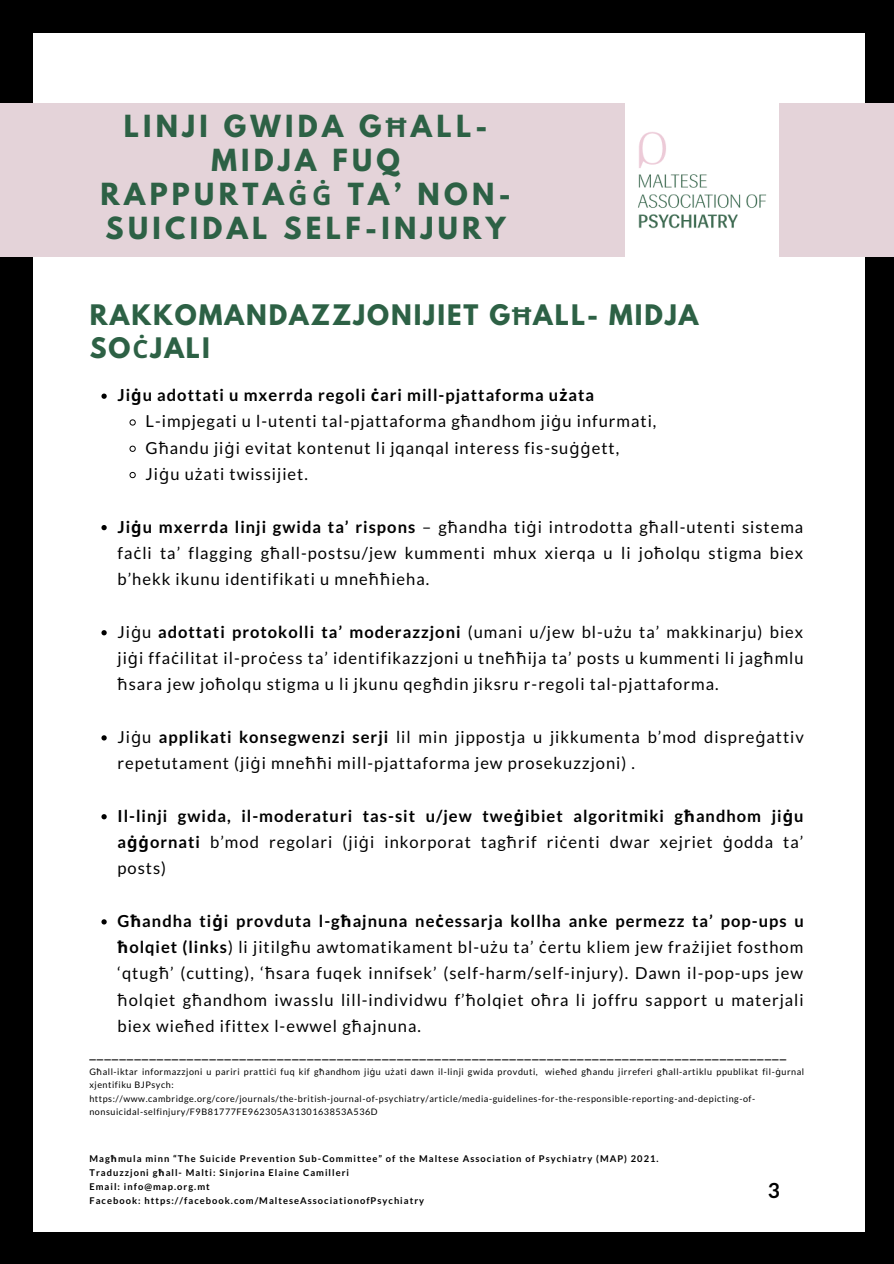
<style>
.page{position:relative;width:894px;height:1264px;background:#fff}
.page>*{position:absolute;margin:0;border:0;box-sizing:border-box;transform-origin:0 0}
.t1{font:700 27px/33.8px "League Spartan";letter-spacing:.16em;color:#2d6145;text-align:center}
.t2{font:700 25.05px/32.8px "League Spartan";letter-spacing:.08em;color:#2d6145}
.t3{font:700 20.7px "Lato";color:#000}
.t4{font:16.5px/26.2px "Lato";letter-spacing:.06em;color:#000;text-align:justify}
.t5{font:700 16.5px/26.2px "Lato";letter-spacing:.06em;color:#000;text-align:justify}
.t6{font:700 9.3px "Lato";letter-spacing:.11em;color:#000}
.t7{font:9px/13.5px "Lato";letter-spacing:.06em;color:#000}
.s1{font-family:"Noto Sans"}
.s2{font-weight:700}
.s3{font-family:"Noto Sans";font-weight:700}
.s4{font-weight:400}
.s5{font-family:"Noto Sans";font-weight:400}
</style>
<div class="page">
<div style="left:0;top:0;width:893px;height:1263px;background:#000"></div>
<div style="left:34px;top:33px;width:830px;height:1198px;background:#fff"></div>
<svg style="left:101px;top:393px;width:6px;height:6px"></svg>
<svg style="left:129px;top:419px;width:7px;height:7px"></svg>
<svg style="left:129px;top:445px;width:7px;height:7px"></svg>
<svg style="left:129px;top:471px;width:7px;height:7px"></svg>
<svg style="left:101px;top:525px;width:6px;height:5px"></svg>
<svg style="left:101px;top:630px;width:6px;height:5px"></svg>
<svg style="left:101px;top:735px;width:6px;height:5px"></svg>
<svg style="left:101px;top:814px;width:6px;height:5px"></svg>
<svg style="left:101px;top:919px;width:6px;height:5px"></svg>
<div style="left:0;top:104px;width:893px;height:153px;background:#e4d3d9"></div>
<img style="left:625px;top:104px;width:153px;height:153px">
<p class="t1" style="left:100px;top:113px;width:411px">LINJI GWIDA G<span class="s1">Ħ</span>ALL-<br>MIDJA FUQ<br>RAPPURTA<span class="s1">ĠĠ</span> TA’ NON-<br>SUICIDAL SELF-INJURY</p>
<p class="t2" style="left:90px;top:301px;width:610px">RAKKOMANDAZZJONIJIET G<span class="s1">Ħ</span>ALL- MIDJA<br>SO<span class="s1">Ċ</span>JALI</p>
<p class="t5" style="left:117px;top:381px;width:478px">Ji<span class="s1">ġ</span>u adottati u mxerrda regoli <span class="s1">ċ</span>ari mill-pjattaforma u<span class="s1">ż</span>ata</p>
<p class="t4" style="left:146px;top:408px;width:512px">L-impjegati u l-utenti tal-pjattaforma g<span class="s1">ħ</span>andhom ji<span class="s1">ġ</span>u infurmati,</p>
<p class="t4" style="left:146px;top:434px;width:475px">G<span class="s1">ħ</span>andu ji<span class="s1">ġ</span>i evitat kontenut li jqanqal interess fis-su<span class="s1">ġġ</span>ett,</p>
<p class="t4" style="left:146px;top:460px;width:164px">Ji<span class="s1">ġ</span>u u<span class="s1">ż</span>ati twissijiet.</p>
<p class="t4" style="left:117px;top:513px;width:687px"><span class="s2">Ji</span><span class="s3">ġ</span><span class="s2">u mxerrda linji gwida ta’ rispons</span> – g<span class="s1">ħ</span>andha ti<span class="s1">ġ</span>i introdotta g<span class="s1">ħ</span>all-utenti sistema fa<span class="s1">ċ</span>li ta’ flagging g<span class="s1">ħ</span>all-postsu/jew kummenti mhux xierqa u li jo<span class="s1">ħ</span>olqu stigma biex b’hekk ikunu identifikati u mne<span class="s1">ħħ</span>ieha.</p>
<p class="t4" style="left:117px;top:618px;width:687px">Ji<span class="s1">ġ</span>u <span class="s2">adottati protokolli ta’ moderazzjoni</span> (umani u/jew bl-u<span class="s1">ż</span>u ta’ makkinarju) biex ji<span class="s1">ġ</span>i ffa<span class="s1">ċ</span>ilitat il-pro<span class="s1">ċ</span>ess ta’ identifikazzjoni u tne<span class="s1">ħħ</span>ija ta’ posts u kummenti li jag<span class="s1">ħ</span>mlu <span class="s1">ħ</span>sara jew jo<span class="s1">ħ</span>olqu stigma u li jkunu qeg<span class="s1">ħ</span>din jiksru r-regoli tal-pjattaforma.</p>
<p class="t4" style="left:117px;top:723px;width:687px">Ji<span class="s1">ġ</span>u <span class="s2">applikati konsegwenzi serji</span> lil min jippostja u jikkumenta b’mod dispre<span class="s1">ġ</span>attiv repetutament (ji<span class="s1">ġ</span>i mne<span class="s1">ħħ</span>i mill-pjattaforma jew prosekuzzjoni) .</p>
<p class="t5" style="left:117px;top:802px;width:687px">Il-linji gwida, il-moderaturi tas-sit u/jew twe<span class="s1">ġ</span>ibiet algoritmiki g<span class="s1">ħ</span>andhom ji<span class="s1">ġ</span>u a<span class="s1">ġġ</span>ornati <span class="s4">b’mod regolari (ji</span><span class="s5">ġ</span><span class="s4">i inkorporat tag</span><span class="s5">ħ</span><span class="s4">rif ri</span><span class="s5">ċ</span><span class="s4">enti dwar xejriet</span> <span class="s5">ġ</span><span class="s4">odda ta’ posts)</span></p>
<p class="t4" style="left:117px;top:907px;width:687px"><span class="s2">G</span><span class="s3">ħ</span><span class="s2">andha ti</span><span class="s3">ġ</span><span class="s2">i provduta l-g</span><span class="s3">ħ</span><span class="s2">ajnuna ne</span><span class="s3">ċ</span><span class="s2">essarja kollha anke permezz ta’ pop-ups u </span><span class="s3">ħ</span><span class="s2">olqiet (links</span>) li jitilg<span class="s1">ħ</span>u awtomatikament bl-u<span class="s1">ż</span>u ta’ <span class="s1">ċ</span>ertu kliem jew fra<span class="s1">ż</span>ijiet fosthom ‘qtug<span class="s1">ħ</span>’ (cutting), ‘<span class="s1">ħ</span>sara fuqek innifsek’ (self-harm/self-injury). Dawn il-pop-ups jew <span class="s1">ħ</span>olqiet g<span class="s1">ħ</span>andhom iwasslu lill-individwu f’<span class="s1">ħ</span>olqiet o<span class="s1">ħ</span>ra li joffru sapport u materjali biex wie<span class="s1">ħ</span>ed ifittex l-ewwel g<span class="s1">ħ</span>ajnuna.</p>
<p class="t4" style="left:89px;top:1038px;width:698px">_____________________________________________________________________________________________</p>
<p class="t7" style="left:89px;top:1064px;width:716px">G<span class="s1">ħ</span>all-iktar informazzjoni u pariri pratti<span class="s1">ċ</span>i fuq kif g<span class="s1">ħ</span>andhom ji<span class="s1">ġ</span>u u<span class="s1">ż</span>ati dawn il-linji gwida provduti, wie<span class="s1">ħ</span>ed g<span class="s1">ħ</span>andu jirreferi g<span class="s1">ħ</span>all-artiklu ppublikat fil-<span class="s1">ġ</span>urnal xjentifiku BJPsych:</p>
<p class="t7" style="left:89px;top:1091px;width:667px">https://www.cambridge.org/core/journals/the-british-journal-of-psychiatry/article/media-guidelines-for-the-responsible-reporting-and-depicting-of&shy;nonsuicidal-selfinjury/F9B81777FE962305A3130163853A536D</p>
<p class="t6" style="left:89px;top:1152px;width:570px">Mag<span class="s1">ħ</span>mula minn “The Suicide Prevention Sub-Committee” of the Maltese Association of Psychiatry (MAP) 2021.</p>
<p class="t6" style="left:89px;top:1166px;width:261px">Traduzzjoni g<span class="s1">ħ</span>all- Malti: Sinjorina Elaine Camilleri</p>
<p class="t6" style="left:89px;top:1180px;width:122px">Email: info@map.org.mt</p>
<p class="t6" style="left:89px;top:1194px;width:336px">Facebook: https://facebook.com/MalteseAssociationofPsychiatry</p>
<p class="t3" style="left:767px;top:1177px;width:14px">3</p>
</div>
